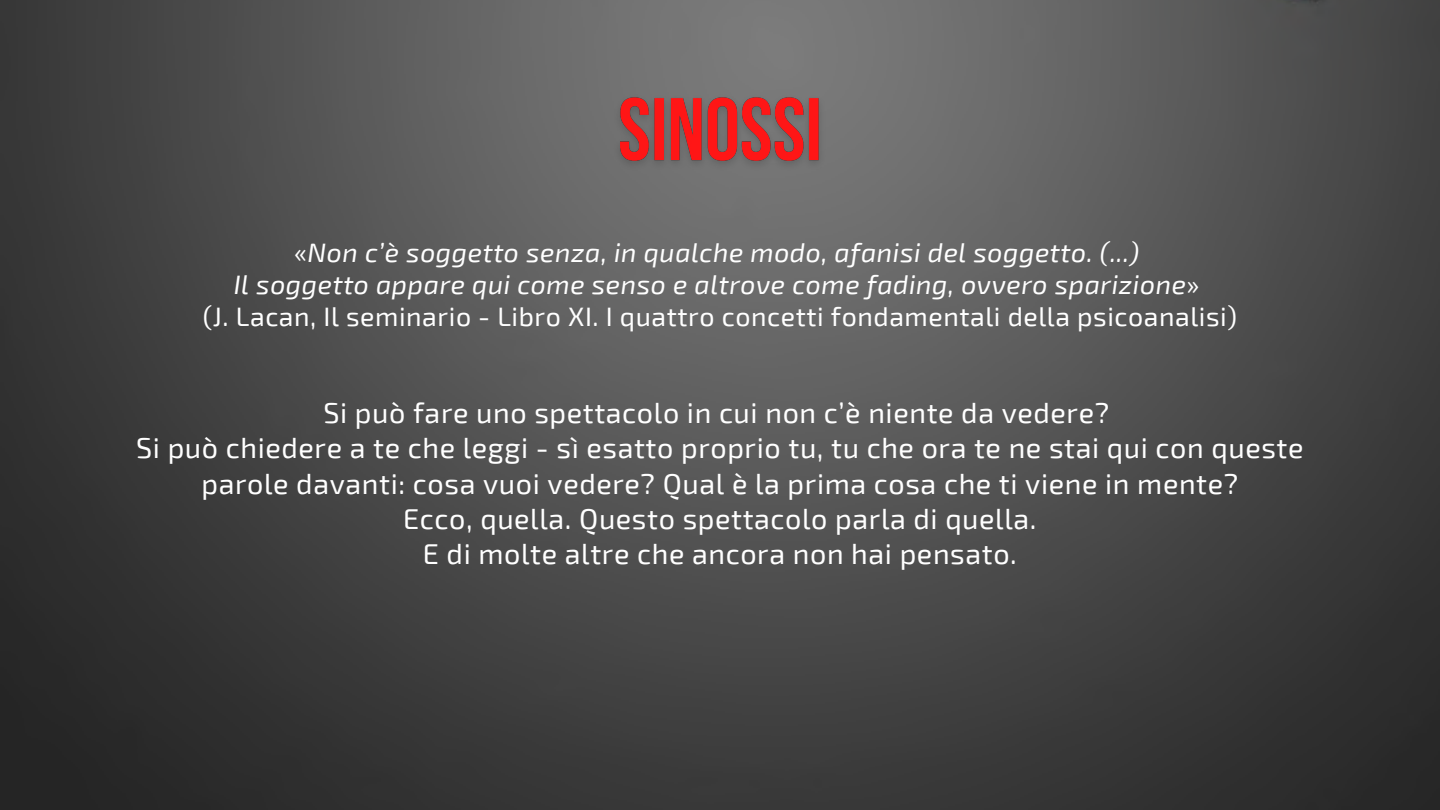
<style>
.page{position:relative;width:1440px;height:810px;background:#fff}
.page>*{position:absolute;margin:0;border:0;box-sizing:border-box;transform-origin:0 0}
.t1{font:28.7px "Exo 2";letter-spacing:.02em;color:#fff}
.t2{font:italic 26.7px "Exo 2";letter-spacing:.02em;color:#fff}
.t3{font:26.7px "Exo 2";letter-spacing:.02em;color:#fff}
.s1{font-style:normal}
</style>
<div class="page">
<img style="left:0;top:0;width:1440px;height:810px">
<img style="left:607px;top:88px;width:225px;height:94px">
<p class="t2" style="left:294px;top:235px;width:847px"><span class="s1">«</span>Non c’è soggetto senza, in qualche modo, afanisi del soggetto. (...)</p>
<p class="t2" style="left:234px;top:267px;width:967px">Il soggetto appare qui come senso e altrove come fading, ovvero sparizione<span class="s1">»</span></p>
<p class="t3" style="left:203px;top:300px;width:1036px">(J. Lacan, Il seminario - Libro XI. I quattro concetti fondamentali della psicoanalisi)</p>
<p class="t1" style="left:324px;top:394px;width:787px">Si può fare uno spettacolo in cui non c’è niente da vedere?</p>
<p class="t1" style="left:136px;top:430px;width:1169px">Si può chiedere a te che leggi - sì esatto proprio tu, tu che ora te ne stai qui con queste</p>
<p class="t1" style="left:201px;top:465px;width:1038px">parole davanti: cosa vuoi vedere? Qual è la prima cosa che ti viene in mente?</p>
<p class="t1" style="left:403px;top:500px;width:635px">Ecco, quella. Questo spettacolo parla di quella.</p>
<p class="t1" style="left:423px;top:535px;width:595px">E di molte altre che ancora non hai pensato.</p>
</div>
